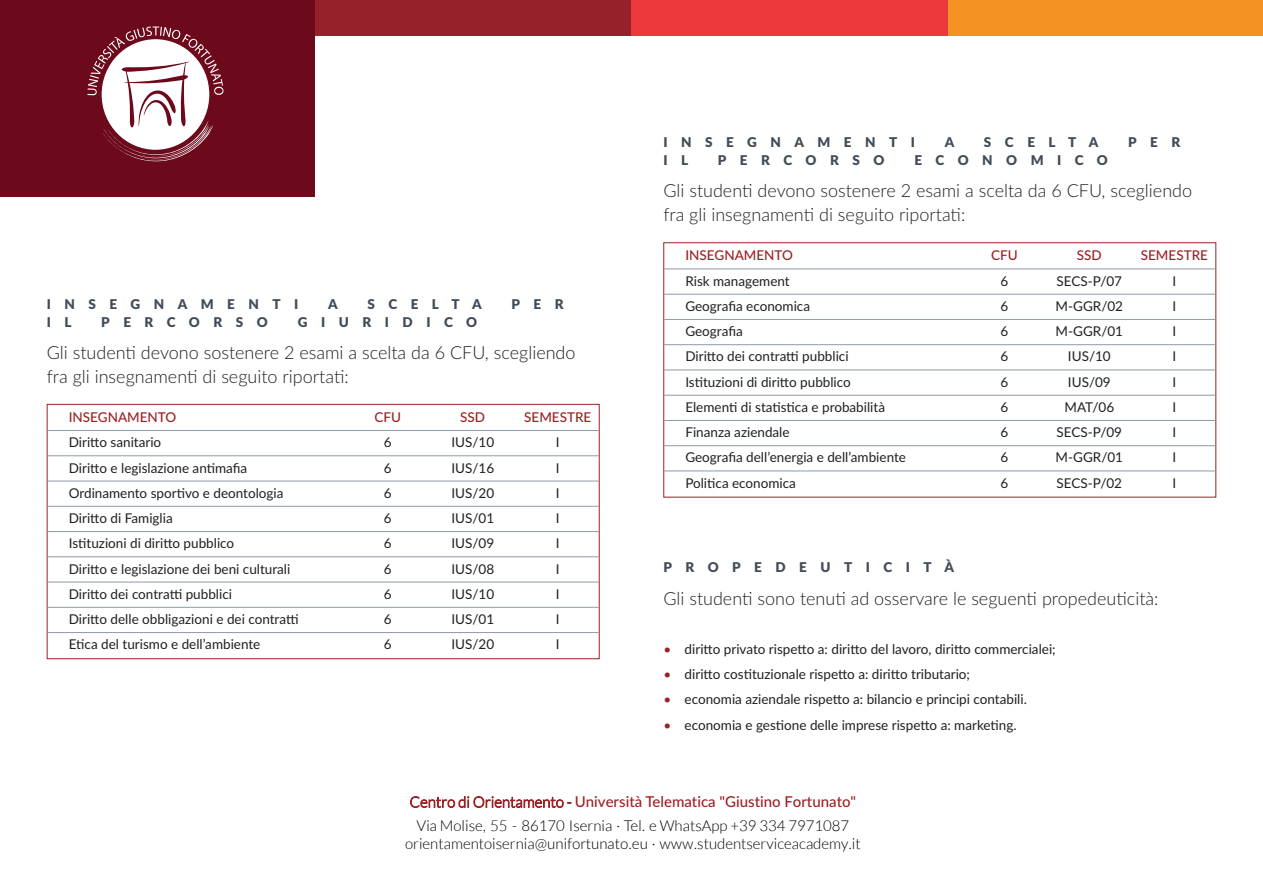
<style>
.page{position:relative;width:1263px;height:893px;background:#fff}
.page>*{position:absolute;margin:0;border:0;box-sizing:border-box;transform-origin:0 0}
.t1{font:300 18px/24px "Lato";color:#231f20}
.t2{font:300 15px/23.9px "Lato";color:#000;text-align:center}
.t3{font:13.5px "Lato";color:#231f20}
.t4{font:900 13.5px "Lato";letter-spacing:1em;color:#424c59}
.t5{font:500 13.5px "Lato";color:#9b2124}
.s1{color:#9b2124}
.s2{font-weight:500;color:#9b2124}
</style>
<div class="page">
<div style="left:314px;top:0;width:317px;height:36px;background:#97212b"></div>
<div style="left:631px;top:0;width:318px;height:36px;background:#ee393c"></div>
<div style="left:949px;top:0;width:314px;height:36px;background:#f59224"></div>
<div style="left:0;top:0;width:314px;height:196px;background:#6c091b"></div>
<svg style="left:87px;top:27px;width:137px;height:135px"></svg>
<div style="left:47px;top:404px;width:553px;height:255px;border:1px solid #9b2124"></div>
<hr style="left:48px;top:430px;width:551px;height:1px;background:#909aa5">
<hr style="left:48px;top:455px;width:551px;height:1px;background:#909aa5">
<hr style="left:48px;top:481px;width:551px;height:1px;background:#909aa5">
<hr style="left:48px;top:506px;width:551px;height:1px;background:#909aa5">
<hr style="left:48px;top:531px;width:551px;height:1px;background:#909aa5">
<hr style="left:48px;top:556px;width:551px;height:1px;background:#909aa5">
<hr style="left:48px;top:582px;width:551px;height:1px;background:#909aa5">
<hr style="left:48px;top:607px;width:551px;height:1px;background:#909aa5">
<hr style="left:48px;top:632px;width:551px;height:1px;background:#909aa5">
<div style="left:663px;top:242px;width:553px;height:255px;border:1px solid #9b2124"></div>
<hr style="left:664px;top:269px;width:551px;height:1px;background:#909aa5">
<hr style="left:664px;top:294px;width:551px;height:1px;background:#909aa5">
<hr style="left:664px;top:319px;width:551px;height:1px;background:#909aa5">
<hr style="left:664px;top:344px;width:551px;height:1px;background:#909aa5">
<hr style="left:664px;top:370px;width:551px;height:1px;background:#909aa5">
<hr style="left:664px;top:395px;width:551px;height:1px;background:#909aa5">
<hr style="left:664px;top:420px;width:551px;height:1px;background:#909aa5">
<hr style="left:664px;top:445px;width:551px;height:1px;background:#909aa5">
<hr style="left:664px;top:471px;width:551px;height:1px;background:#909aa5">
<p class="t4" style="left:47px;top:296px;width:253px">INSEGNAMENTI</p>
<p class="t4" style="left:328px;top:296px;width:11px">A</p>
<p class="t4" style="left:367px;top:296px;width:116px">SCELTA</p>
<p class="t4" style="left:511px;top:296px;width:54px">PER</p>
<p class="t4" style="left:47px;top:314px;width:26px">I L</p>
<p class="t4" style="left:101px;top:314px;width:168px">PERCORSO</p>
<p class="t4" style="left:298px;top:314px;width:181px">GIURIDICO</p>
<h1 class="t1" style="left:47px;top:341px;width:530px">Gli studenti devono sostenere 2 esami a scelta da 6 CFU, scegliendo fra gli insegnamenti di seguito riportati:</h1>
<p class="t5" style="left:69px;top:409px;width:109px">INSEGNAMENTO</p>
<p class="t5" style="left:374px;top:409px;width:28px">CFU</p>
<p class="t5" style="left:460px;top:409px;width:26px">SSD</p>
<p class="t5" style="left:524px;top:409px;width:69px">SEMESTRE</p>
<p class="t3" style="left:69px;top:435px;width:94px">Diritto sanitario</p>
<p class="t3" style="left:384px;top:435px;width:9px">6</p>
<p class="t3" style="left:451px;top:435px;width:44px">IUS/10</p>
<p class="t3" style="left:556px;top:435px;width:5px">I</p>
<p class="t3" style="left:69px;top:460px;width:180px">Diritto e legislazione antimafia</p>
<p class="t3" style="left:384px;top:460px;width:9px">6</p>
<p class="t3" style="left:451px;top:460px;width:44px">IUS/16</p>
<p class="t3" style="left:556px;top:460px;width:5px">I</p>
<p class="t3" style="left:69px;top:485px;width:216px">Ordinamento sportivo e deontologia</p>
<p class="t3" style="left:384px;top:485px;width:9px">6</p>
<p class="t3" style="left:451px;top:485px;width:44px">IUS/20</p>
<p class="t3" style="left:556px;top:485px;width:5px">I</p>
<p class="t3" style="left:69px;top:510px;width:105px">Diritto di Famiglia</p>
<p class="t3" style="left:384px;top:510px;width:9px">6</p>
<p class="t3" style="left:451px;top:510px;width:44px">IUS/01</p>
<p class="t3" style="left:556px;top:510px;width:5px">I</p>
<p class="t3" style="left:69px;top:536px;width:167px">Istituzioni di diritto pubblico</p>
<p class="t3" style="left:384px;top:536px;width:9px">6</p>
<p class="t3" style="left:451px;top:536px;width:44px">IUS/09</p>
<p class="t3" style="left:556px;top:536px;width:5px">I</p>
<p class="t3" style="left:69px;top:561px;width:223px">Diritto e legislazione dei beni culturali</p>
<p class="t3" style="left:384px;top:561px;width:9px">6</p>
<p class="t3" style="left:451px;top:561px;width:44px">IUS/08</p>
<p class="t3" style="left:556px;top:561px;width:5px">I</p>
<p class="t3" style="left:69px;top:586px;width:165px">Diritto dei contratti pubblici</p>
<p class="t3" style="left:384px;top:586px;width:9px">6</p>
<p class="t3" style="left:451px;top:586px;width:44px">IUS/10</p>
<p class="t3" style="left:556px;top:586px;width:5px">I</p>
<p class="t3" style="left:69px;top:611px;width:231px">Diritto delle obbligazioni e dei contratti</p>
<p class="t3" style="left:384px;top:611px;width:9px">6</p>
<p class="t3" style="left:451px;top:611px;width:44px">IUS/01</p>
<p class="t3" style="left:556px;top:611px;width:5px">I</p>
<p class="t3" style="left:69px;top:637px;width:193px">Etica del turismo e dell’ambiente</p>
<p class="t3" style="left:384px;top:637px;width:9px">6</p>
<p class="t3" style="left:451px;top:637px;width:44px">IUS/20</p>
<p class="t3" style="left:556px;top:637px;width:5px">I</p>
<p class="t4" style="left:663px;top:134px;width:253px">INSEGNAMENTI</p>
<p class="t4" style="left:945px;top:134px;width:11px">A</p>
<p class="t4" style="left:984px;top:134px;width:116px">SCELTA</p>
<p class="t4" style="left:1128px;top:134px;width:54px">PER</p>
<p class="t4" style="left:663px;top:152px;width:26px">I L</p>
<p class="t4" style="left:718px;top:152px;width:168px">PERCORSO</p>
<p class="t4" style="left:914px;top:152px;width:195px">ECONOMICO</p>
<h1 class="t1" style="left:663px;top:179px;width:530px">Gli studenti devono sostenere 2 esami a scelta da 6 CFU, scegliendo fra gli insegnamenti di seguito riportati:</h1>
<p class="t5" style="left:685px;top:248px;width:109px">INSEGNAMENTO</p>
<p class="t5" style="left:991px;top:248px;width:28px">CFU</p>
<p class="t5" style="left:1077px;top:248px;width:26px">SSD</p>
<p class="t5" style="left:1141px;top:248px;width:69px">SEMESTRE</p>
<p class="t3" style="left:685px;top:273px;width:106px">Risk management</p>
<p class="t3" style="left:1000px;top:273px;width:9px">6</p>
<p class="t3" style="left:1056px;top:273px;width:67px">SECS-P/07</p>
<p class="t3" style="left:1172px;top:273px;width:5px">I</p>
<p class="t3" style="left:685px;top:298px;width:126px">Geografia economica</p>
<p class="t3" style="left:1000px;top:298px;width:9px">6</p>
<p class="t3" style="left:1056px;top:298px;width:69px">M-GGR/02</p>
<p class="t3" style="left:1172px;top:298px;width:5px">I</p>
<p class="t3" style="left:685px;top:324px;width:59px">Geografia</p>
<p class="t3" style="left:1000px;top:324px;width:9px">6</p>
<p class="t3" style="left:1056px;top:324px;width:69px">M-GGR/01</p>
<p class="t3" style="left:1172px;top:324px;width:5px">I</p>
<p class="t3" style="left:685px;top:349px;width:165px">Diritto dei contratti pubblici</p>
<p class="t3" style="left:1000px;top:349px;width:9px">6</p>
<p class="t3" style="left:1068px;top:349px;width:44px">IUS/10</p>
<p class="t3" style="left:1172px;top:349px;width:5px">I</p>
<p class="t3" style="left:685px;top:374px;width:167px">Istituzioni di diritto pubblico</p>
<p class="t3" style="left:1000px;top:374px;width:9px">6</p>
<p class="t3" style="left:1068px;top:374px;width:44px">IUS/09</p>
<p class="t3" style="left:1172px;top:374px;width:5px">I</p>
<p class="t3" style="left:685px;top:399px;width:201px">Elementi di statistica e probabilità</p>
<p class="t3" style="left:1000px;top:399px;width:9px">6</p>
<p class="t3" style="left:1064px;top:399px;width:51px">MAT/06</p>
<p class="t3" style="left:1172px;top:399px;width:5px">I</p>
<p class="t3" style="left:685px;top:425px;width:106px">Finanza aziendale</p>
<p class="t3" style="left:1000px;top:425px;width:9px">6</p>
<p class="t3" style="left:1056px;top:425px;width:67px">SECS-P/09</p>
<p class="t3" style="left:1172px;top:425px;width:5px">I</p>
<p class="t3" style="left:685px;top:450px;width:222px">Geografia dell’energia e dell’ambiente</p>
<p class="t3" style="left:1000px;top:450px;width:9px">6</p>
<p class="t3" style="left:1056px;top:450px;width:69px">M-GGR/01</p>
<p class="t3" style="left:1172px;top:450px;width:5px">I</p>
<p class="t3" style="left:685px;top:475px;width:112px">Politica economica</p>
<p class="t3" style="left:1000px;top:475px;width:9px">6</p>
<p class="t3" style="left:1056px;top:475px;width:67px">SECS-P/02</p>
<p class="t3" style="left:1172px;top:475px;width:5px">I</p>
<p class="t4" style="left:663px;top:560px;width:292px">PROPEDEUTICITÀ</p>
<h1 class="t1" style="left:663px;top:586px;width:497px">Gli studenti sono tenuti ad osservare le seguenti propedeuticità:</h1>
<p class="t3" style="left:663px;top:641px;width:394px"><span class="s1">•</span> diritto privato rispetto a: diritto del lavoro, diritto commercialei;</p>
<p class="t3" style="left:663px;top:667px;width:308px"><span class="s1">•</span> diritto costituzionale rispetto a: diritto tributario;</p>
<p class="t3" style="left:663px;top:692px;width:365px"><span class="s1">•</span> economia aziendale rispetto a: bilancio e principi contabili.</p>
<p class="t3" style="left:663px;top:717px;width:355px"><span class="s1">•</span> economia e gestione delle imprese rispetto a: marketing.</p>
<p class="t2" style="left:410px;top:790px;width:448px"><span class="s1">Centro di Orientamento -</span> <span class="s2">Università Telematica "Giustino Fortunato"<br></span>Via Molise, 55 - 86170 Isernia · Tel. e WhatsApp +39 334 7971087</p>
<p class="t2" style="left:405px;top:832px;width:457px">orientamentoisernia@unifortunato.eu · www.studentserviceacademy.it</p>
</div>
